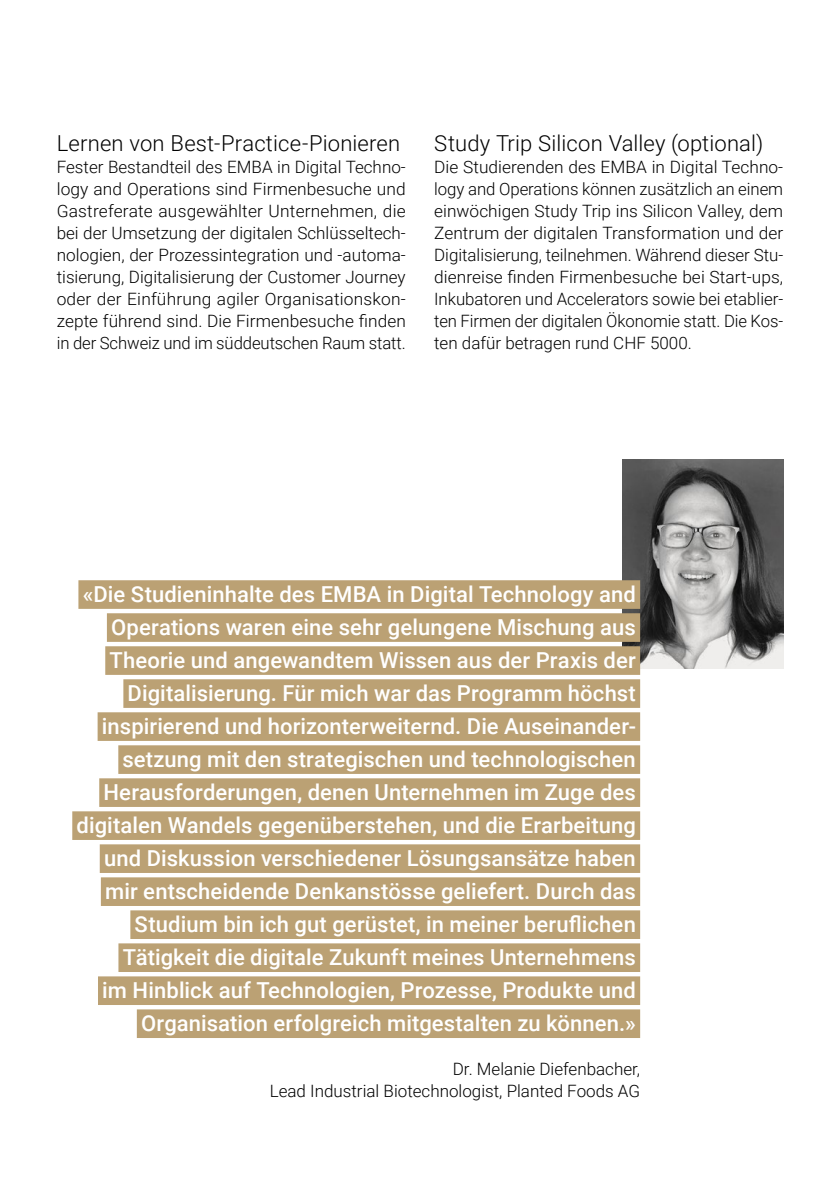
<style>
.page{position:relative;width:840px;height:1191px;background:#fff}
.page>*{position:absolute;margin:0;border:0;box-sizing:border-box;transform-origin:0 0}
.t1{font:500 22px/33px "Roboto";letter-spacing:.005em;color:#fff;text-align:right}
.t2{font:300 22px "Roboto";letter-spacing:.005em;color:#000}
.t3{font:300 17px/22px "Roboto";color:#000;text-align:justify}
</style>
<div class="page">
<img style="left:622px;top:459px;width:160px;height:209px">
<div style="left:78px;top:580px;width:561px;height:29px;background:#bba174"></div>
<div style="left:107px;top:613px;width:532px;height:29px;background:#bba174"></div>
<div style="left:105px;top:646px;width:534px;height:29px;background:#bba174"></div>
<div style="left:123px;top:679px;width:516px;height:29px;background:#bba174"></div>
<div style="left:98px;top:712px;width:541px;height:29px;background:#bba174"></div>
<div style="left:118px;top:745px;width:521px;height:29px;background:#bba174"></div>
<div style="left:99px;top:778px;width:540px;height:29px;background:#bba174"></div>
<div style="left:72px;top:811px;width:567px;height:29px;background:#bba174"></div>
<div style="left:100px;top:844px;width:539px;height:29px;background:#bba174"></div>
<div style="left:101px;top:877px;width:538px;height:29px;background:#bba174"></div>
<div style="left:130px;top:910px;width:509px;height:29px;background:#bba174"></div>
<div style="left:118px;top:943px;width:521px;height:29px;background:#bba174"></div>
<div style="left:98px;top:976px;width:541px;height:29px;background:#bba174"></div>
<div style="left:137px;top:1009px;width:502px;height:29px;background:#bba174"></div>
<p class="t2" style="left:57px;top:128px;width:345px">Lernen von Best-Practice-Pionieren</p>
<p class="t3" style="left:57px;top:155px;width:350px">Fester Bestandteil des EMBA in Digital Techno&shy;logy and Operations sind Firmenbesuche und Gastreferate ausgewählter Unternehmen, die bei der Umsetzung der digitalen Schlüsseltech&shy;nologien, der Prozessintegration und -automa&shy;tisierung, Digitalisierung der Customer Journey oder der Einführung agiler Organisationskon&shy;zepte führend sind. Die Firmenbesuche finden in der Schweiz und im süddeutschen Raum statt.</p>
<p class="t2" style="left:434px;top:128px;width:330px">Study Trip Silicon Valley (optional)</p>
<p class="t3" style="left:434px;top:155px;width:350px">Die Studierenden des EMBA in Digital Techno&shy;logy and Operations können zusätzlich an einem einwöchigen Study Trip ins Silicon Valley, dem Zentrum der digitalen Transformation und der Digitalisierung, teilnehmen. Während dieser Stu&shy;dienreise finden Firmenbesuche bei Start-ups, Inkubatoren und Accelerators sowie bei etablier&shy;ten Firmen der digitalen Ökonomie statt. Die Kos&shy;ten dafür betragen rund CHF 5000.</p>
<p class="t1" style="left:76px;top:577px;width:560px">«Die Studieninhalte des EMBA in Digital Technology and Operations waren eine sehr gelungene Mischung aus Theorie und angewandtem Wissen aus der Praxis der Digitalisierung. Für mich war das Programm höchst inspirierend und horizonterweiternd. Die Auseinander&shy;setzung mit den strategischen und technologischen Herausforderungen, denen Unternehmen im Zuge des digitalen Wandels gegenüberstehen, und die Erarbeitung und Diskussion verschiedener Lösungsansätze haben mir entscheidende Denkanstösse geliefert. Durch das Studium bin ich gut gerüstet, in meiner beruflichen Tätigkeit die digitale Zukunft meines Unternehmens<br>im Hinblick auf Technologien, Prozesse, Produkte und Organisation erfolgreich mitgestalten zu können.»</p>
<p class="t3" style="left:269px;top:1057px;width:372px;text-align:right">Dr. Melanie Diefenbacher,<br>Lead Industrial Biotechnologist, Planted Foods AG</p>
</div>
